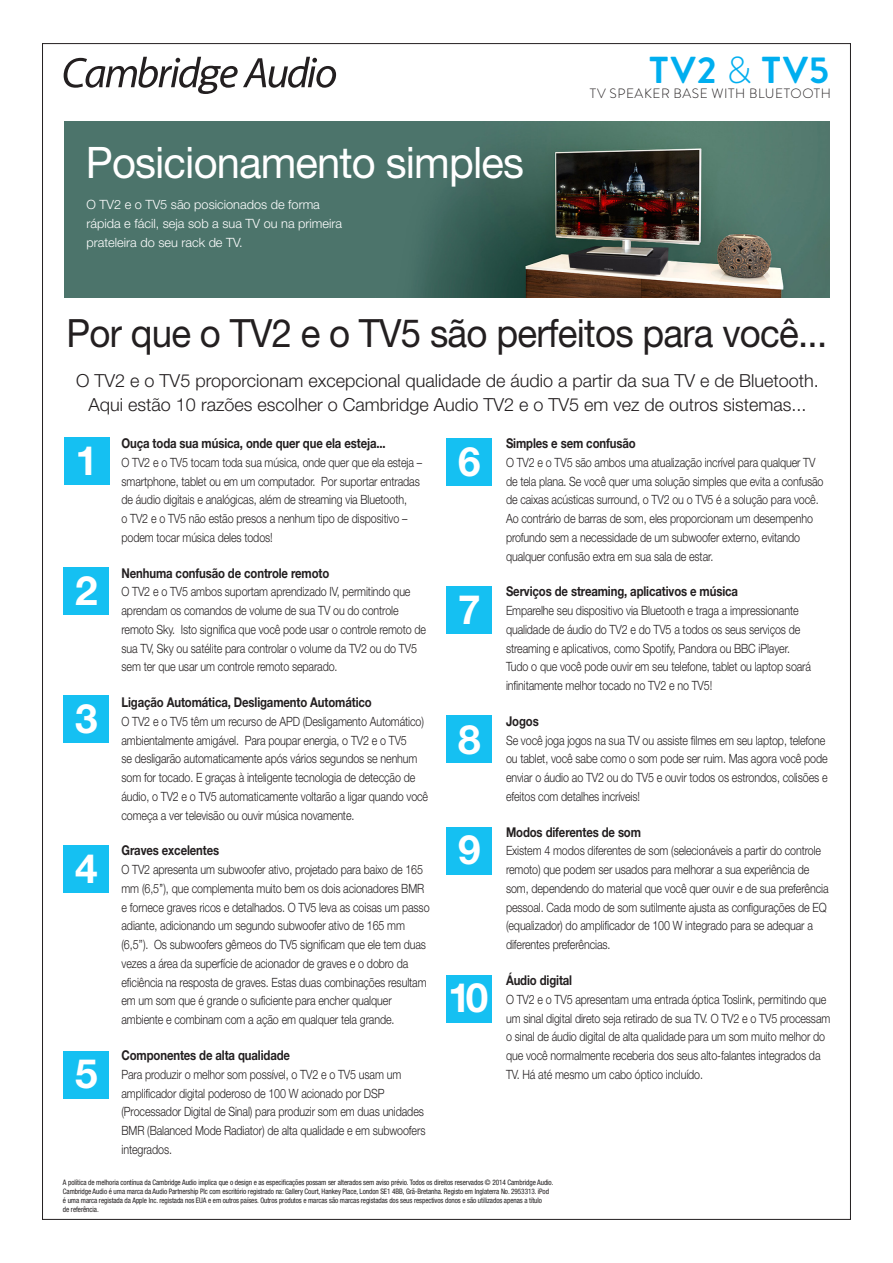
<style>
.page{position:relative;width:893px;height:1263px;background:#fff}
.page>*{position:absolute;margin:0;border:0;box-sizing:border-box;transform-origin:0 0}
.t1{font:43.5px "Helvetica Neue";letter-spacing:-.02em;color:#fff;scale:.96 1}
.t2{font:700 40.5px "Helvetica Neue";color:#fff}
.t3{font:39px "Helvetica Neue";letter-spacing:-.02em;color:#231f20;scale:.94 1}
.t4{font:700 37.5px "Brandon Grotesque";letter-spacing:.05em;color:#00aeef}
.t5{font:300 18px/24px "Helvetica Neue";color:#231f20;text-align:center}
.t6{font:700 13.5px "Helvetica Neue";letter-spacing:-.01em;color:#231f20;scale:.84 1}
.t7{font:300 13.5px "Brandon Grotesque";letter-spacing:.04em;color:#231f20}
.t8{font:300 12.75px/18.8px "Helvetica Neue";letter-spacing:-.01em;color:#231f20;scale:.84 1}
.t9{font:300 12.75px/18.8px "Helvetica Neue";color:#fff}
.t10{font:condensed 7.5px/9px "Helvetica Neue";letter-spacing:-.01em;color:#231f20;scale:.96 1}
.s1{font-weight:300}
</style>
<div class="page">
<svg style="left:64px;top:57px;width:272px;height:37px"></svg>
<img style="left:65px;top:122px;width:764px;height:175px">
<div style="left:64px;top:845px;width:45px;height:48px;background:#15c0f2"></div>
<div style="left:64px;top:1051px;width:45px;height:47px;background:#15c0f2"></div>
<div style="left:64px;top:695px;width:45px;height:48px;background:#15c0f2"></div>
<div style="left:64px;top:567px;width:45px;height:48px;background:#15c0f2"></div>
<div style="left:447px;top:438px;width:45px;height:48px;background:#15c0f2"></div>
<div style="left:64px;top:438px;width:45px;height:47px;background:#15c0f2"></div>
<div style="left:447px;top:715px;width:45px;height:48px;background:#15c0f2"></div>
<div style="left:447px;top:586px;width:45px;height:48px;background:#15c0f2"></div>
<div style="left:447px;top:827px;width:45px;height:48px;background:#15c0f2"></div>
<div style="left:447px;top:975px;width:45px;height:48px;background:#15c0f2"></div>
<h1 class="t1" style="left:86px;top:137px;width:458px">Posicionamento simples</h1>
<p class="t9" style="left:87px;top:195px;width:257px">O TV2 e o TV5 são posicionados de forma rápida e fácil, seja sob a sua TV ou na primeira prateleira do seu rack de TV.</p>
<h3 class="t4" style="left:649px;top:44px;width:181px">TV2 <span class="s1">&amp;</span> TV5</h3>
<p class="t7" style="left:590px;top:84px;width:243px">TV SPEAKER BASE WITH BLUETOOTH</p>
<h3 class="t3" style="left:67px;top:310px;width:811px">Por que o TV2 e o TV5 são perfeitos para você...</h3>
<h3 class="t5" style="left:76px;top:368px;width:744px">O TV2 e o TV5 proporcionam excepcional qualidade de áudio a partir da sua TV e de Bluetooth.<br>Aqui estão 10 razões escolher o Cambridge Audio TV2 e o TV5 em vez de outros sistemas...</h3>
<p class="t6" style="left:122px;top:435px;width:316px">Ouça toda sua música, onde quer que ela esteja...</p>
<p class="t8" style="left:122px;top:453px;width:359px">O TV2 e o TV5 tocam toda sua música, onde quer que ela esteja – smartphone, tablet ou em um computador. Por suportar entradas de áudio digitais e analógicas, além de streaming via Bluetooth,<br>o TV2 e o TV5 não estão presos a nenhum tipo de dispositivo – podem tocar música deles todos!</p>
<p class="t6" style="left:122px;top:564px;width:249px">Nenhuma confusão de controle remoto</p>
<p class="t8" style="left:122px;top:582px;width:364px">O TV2 e o TV5 ambos suportam aprendizado IV, permitindo que aprendam os comandos de volume de sua TV ou do controle remoto Sky. Isto significa que você pode usar o controle remoto de sua TV, Sky ou satélite para controlar o volume da TV2 ou do TV5 sem ter que usar um controle remoto separado.</p>
<p class="t6" style="left:122px;top:694px;width:299px">Ligação Automática, Desligamento Automático</p>
<p class="t8" style="left:122px;top:712px;width:367px">O TV2 e o TV5 têm um recurso de APD (Desligamento Automático) ambientalmente amigável. Para poupar energia, o TV2 e o TV5<br>se desligarão automaticamente após vários segundos se nenhum som for tocado. E graças à inteligente tecnologia de detecção de áudio, o TV2 e o TV5 automaticamente voltarão a ligar quando você começa a ver televisão ou ouvir música novamente.</p>
<p class="t6" style="left:122px;top:842px;width:118px">Graves excelentes</p>
<p class="t8" style="left:122px;top:860px;width:368px">O TV2 apresenta um subwoofer ativo, projetado para baixo de 165 mm (6,5’’), que complementa muito bem os dois acionadores BMR e fornece graves ricos e detalhados. O TV5 leva as coisas um passo adiante, adicionando um segundo subwoofer ativo de 165 mm (6,5’’). Os subwoofers gêmeos do TV5 significam que ele tem duas vezes a área da superfície de acionador de graves e o dobro da eficiência na resposta de graves. Estas duas combinações resultam em um som que é grande o suficiente para encher qualquer ambiente e combinam com a ação em qualquer tela grande.</p>
<p class="t6" style="left:122px;top:1047px;width:202px">Componentes de alta qualidade</p>
<p class="t8" style="left:122px;top:1064px;width:363px">Para produzir o melhor som possível, o TV2 e o TV5 usam um amplificador digital poderoso de 100 W acionado por DSP (Processador Digital de Sinal) para produzir som em duas unidades BMR (Balanced Mode Radiator) de alta qualidade e em subwoofers integrados.</p>
<h2 class="t2" style="left:75px;top:435px;width:24px">1</h2>
<h2 class="t2" style="left:458px;top:436px;width:24px">6</h2>
<h2 class="t2" style="left:75px;top:565px;width:24px">2</h2>
<h2 class="t2" style="left:458px;top:584px;width:24px">7</h2>
<h2 class="t2" style="left:75px;top:693px;width:24px">3</h2>
<h2 class="t2" style="left:458px;top:714px;width:24px">8</h2>
<h2 class="t2" style="left:458px;top:825px;width:24px">9</h2>
<h2 class="t2" style="left:75px;top:843px;width:24px">4</h2>
<h2 class="t2" style="left:448px;top:973px;width:42px">10</h2>
<h2 class="t2" style="left:75px;top:1048px;width:24px">5</h2>
<p class="t6" style="left:506px;top:435px;width:156px">Simples e sem confusão</p>
<p class="t8" style="left:506px;top:453px;width:379px">O TV2 e o TV5 são ambos uma atualização incrível para qualquer TV de tela plana. Se você quer uma solução simples que evita a confusão de caixas acústicas surround, o TV2 ou o TV5 é a solução para você.<br>Ao contrário de barras de som, eles proporcionam um desempenho profundo sem a necessidade de um subwoofer externo, evitando qualquer confusão extra em sua sala de estar.</p>
<p class="t6" style="left:506px;top:583px;width:278px">Serviços de streaming, aplicativos e música</p>
<p class="t8" style="left:506px;top:601px;width:365px">Emparelhe seu dispositivo via Bluetooth e traga a impressionante qualidade de áudio do TV2 e do TV5 a todos os seus serviços de streaming e aplicativos, como Spotify, Pandora ou BBC iPlayer.<br>Tudo o que você pode ouvir em seu telefone, tablet ou laptop soará infinitamente melhor tocado no TV2 e no TV5!</p>
<p class="t6" style="left:506px;top:713px;width:40px">Jogos</p>
<p class="t8" style="left:506px;top:730px;width:384px">Se você joga jogos na sua TV ou assiste filmes em seu laptop, telefone ou tablet, você sabe como o som pode ser ruim. Mas agora você pode enviar o áudio ao TV2 ou do TV5 e ouvir todos os estrondos, colisões e efeitos com detalhes incríveis!</p>
<p class="t6" style="left:506px;top:823px;width:162px">Modos diferentes de som</p>
<p class="t8" style="left:506px;top:841px;width:386px">Existem 4 modos diferentes de som (selecionáveis a partir do controle remoto) que podem ser usados para melhorar a sua experiência de som, dependendo do material que você quer ouvir e de sua preferência pessoal. Cada modo de som sutilmente ajusta as configurações de EQ (equalizador) do amplificador de 100 W integrado para se adequar a diferentes preferências.</p>
<p class="t6" style="left:506px;top:972px;width:80px">Áudio digital</p>
<p class="t8" style="left:506px;top:989px;width:388px">O TV2 e o TV5 apresentam uma entrada óptica Toslink, permitindo que um sinal digital direto seja retirado de sua TV. O TV2 e o TV5 processam o sinal de áudio digital de alta qualidade para um som muito melhor do que você normalmente receberia dos seus alto-falantes integrados da TV. Há até mesmo um cabo óptico incluído.</p>
<p class="t10" style="left:63px;top:1178px;width:512px">A política de melhoria contínua da Cambridge Audio implica que o design e as especificações possam ser alterados sem aviso prévio. Todos os direitos reservados © 2014 Cambridge Audio.<br>Cambridge Audio é uma marca da Audio Partnership Plc com escritório registrado na: Gallery Court, Hankey Place, London SE1 4BB, Grã-Bretanha. Registo em Inglaterra No. 2953313. iPod é uma marca registada da Apple Inc. registada nos EUA e em outros países. Outros produtos e marcas são marcas registadas dos seus respectivos donos e são utilizados apenas a título<br>de referência.</p>
</div>
